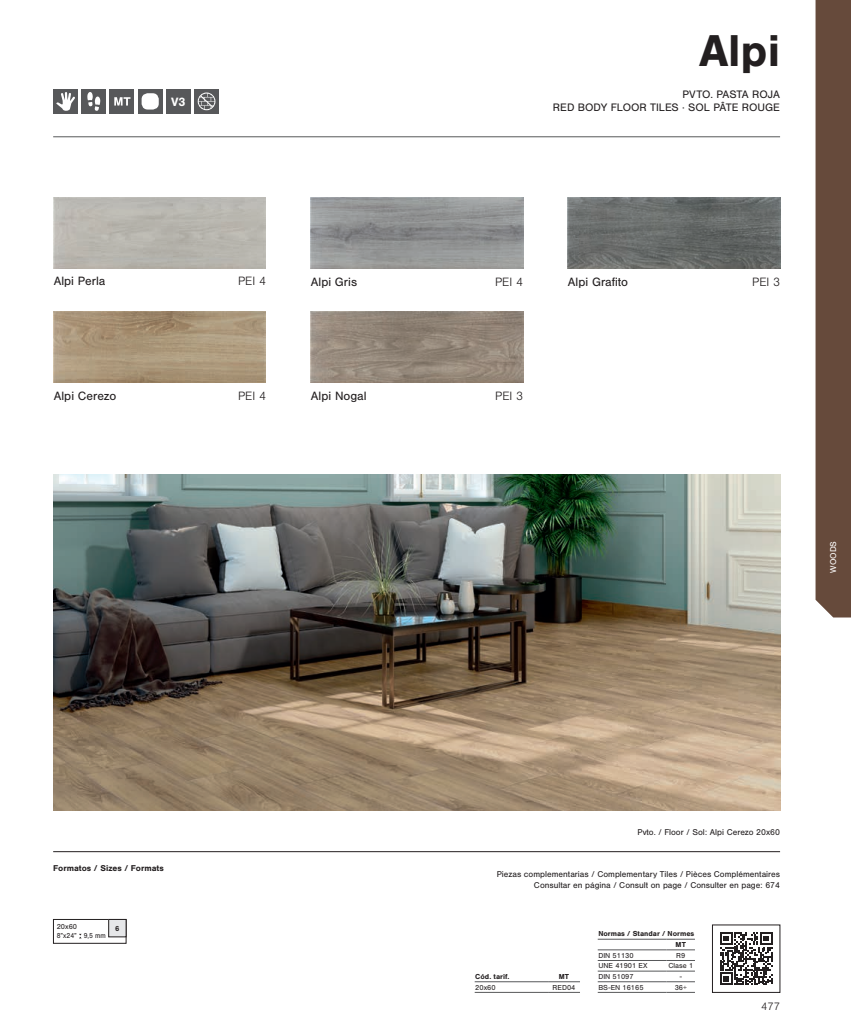
<style>
.page{position:relative;width:851px;height:1028px;background:#fff}
.page>*{position:absolute;margin:0;border:0;box-sizing:border-box;transform-origin:0 0}
.WOODS_MADERAS_DERECHA{font:700 46.25px "Nimbus San";color:#231f20}
.MODELO_Y_COLOR_PIEZA{font:12.5px "Nimbus San";color:#231f20}
.MODELO_Y_COLOR_PIEZA-2{font:300 12.5px "Nimbus San";color:#231f20}
.t1{font:700 12.5px "Nimbus San";color:#fff}
.DESCRIPCION_FAMILIA{font:11.25px "Nimbus San";color:#231f20}
.t2{font:300 11.25px "Nimbus San";color:#231f20}
.NOTA_PIEZAS_COMPLEMENTARIAS{font:8.75px "Nimbus San";color:#231f20}
.DESCRIPCION_AMBIENTE{font:8.75px "Nimbus San";color:#231f20}
.NOTA_FORMATO_SIZES_FORMATS{font:700 8.75px "Nimbus San";color:#231f20}
.t3{font:8.75px "Nimbus San";color:#fff}
.TABLA_PACKING{font:7.5px/9px "Nimbus San";color:#231f20}
.TABLA_PACKING-2{font:700 7.5px "Nimbus San";color:#231f20}
.NºCARAS{font:700 7.5px "Nimbus San";color:#231f20}
</style>
<div class="page">
<hr style="left:53px;top:136px;width:727px;height:1px;background:#57585a">
<div style="left:53px;top:89px;width:25px;height:25px;background:#57585a"></div>
<svg style="left:56px;top:92px;width:19px;height:19px"></svg>
<div style="left:81px;top:89px;width:25px;height:25px;background:#57585a"></div>
<svg style="left:87px;top:92px;width:13px;height:19px"></svg>
<div style="left:110px;top:89px;width:24px;height:25px;background:#57585a"></div>
<svg style="left:114px;top:97px;width:16px;height:9px"></svg>
<div style="left:138px;top:89px;width:24px;height:25px;background:#57585a"></div>
<div style="left:142px;top:93px;width:17px;height:16px;background:#fff;border-radius:6px"></div>
<div style="left:166px;top:89px;width:25px;height:25px;background:#57585a"></div>
<div style="left:194px;top:89px;width:25px;height:25px;background:#57585a"></div>
<svg style="left:198px;top:92px;width:17px;height:18px"></svg>
<img style="left:53px;top:197px;width:213px;height:71px">
<img style="left:310px;top:197px;width:213px;height:71px">
<img style="left:567px;top:197px;width:213px;height:71px">
<img style="left:310px;top:312px;width:213px;height:71px">
<img style="left:53px;top:312px;width:213px;height:71px">
<img style="left:53px;top:474px;width:727px;height:337px">
<div style="left:53px;top:919px;width:73px;height:24px;border:1px solid #231f20"></div>
<div style="left:109px;top:919px;width:17px;height:17px;background:#e6e7e9"></div>
<div style="left:108px;top:919px;width:18px;height:18px;border:1px solid #231f20"></div>
<hr style="left:474px;top:981px;width:74px;height:1px;background:#57585a">
<hr style="left:474px;top:992px;width:74px;height:1px;background:#57585a">
<hr style="left:548px;top:981px;width:32px;height:1px;background:#57585a">
<hr style="left:548px;top:992px;width:32px;height:1px;background:#57585a">
<hr style="left:597px;top:939px;width:69px;height:1px;background:#57585a">
<svg style="left:666px;top:939px;width:28px;height:1px"></svg>
<hr style="left:597px;top:949px;width:69px;height:1px;background:#57585a">
<svg style="left:666px;top:949px;width:28px;height:1px"></svg>
<hr style="left:597px;top:960px;width:69px;height:1px;background:#57585a">
<svg style="left:666px;top:960px;width:28px;height:1px"></svg>
<hr style="left:597px;top:970px;width:69px;height:1px;background:#57585a">
<svg style="left:666px;top:970px;width:28px;height:1px"></svg>
<hr style="left:597px;top:981px;width:69px;height:1px;background:#57585a">
<svg style="left:666px;top:981px;width:28px;height:1px"></svg>
<hr style="left:597px;top:992px;width:69px;height:1px;background:#57585a">
<svg style="left:666px;top:992px;width:28px;height:1px"></svg>
<svg style="left:720px;top:932px;width:52px;height:53px"></svg>
<hr style="left:53px;top:851px;width:727px;height:1px;background:#231f20">
<svg style="left:815px;top:0;width:35px;height:617px;background:#72594b"></svg>
<p class="t1" style="left:171px;top:94px;width:16px">V3</p>
<p class="WOODS_MADERAS_DERECHA" style="left:699px;top:25px;width:82px">Alpi</p>
<p class="DESCRIPCION_FAMILIA" style="left:682px;top:88px;width:99px">PVTO. PASTA ROJA</p>
<p class="DESCRIPCION_FAMILIA" style="left:553px;top:101px;width:228px">RED BODY FLOOR TILES · SOL PÂTE ROUGE</p>
<p class="MODELO_Y_COLOR_PIEZA" style="left:54px;top:274px;width:53px">Alpi Perla</p>
<p class="MODELO_Y_COLOR_PIEZA-2" style="left:238px;top:275px;width:29px">PEI 4</p>
<p class="MODELO_Y_COLOR_PIEZA" style="left:311px;top:274px;width:48px">Alpi Gris</p>
<p class="MODELO_Y_COLOR_PIEZA-2" style="left:495px;top:275px;width:29px">PEI 4</p>
<p class="MODELO_Y_COLOR_PIEZA" style="left:568px;top:274px;width:62px">Alpi Grafito</p>
<p class="MODELO_Y_COLOR_PIEZA-2" style="left:752px;top:275px;width:29px">PEI 3</p>
<p class="MODELO_Y_COLOR_PIEZA" style="left:54px;top:389px;width:64px">Alpi Cerezo</p>
<p class="MODELO_Y_COLOR_PIEZA-2" style="left:238px;top:389px;width:29px">PEI 4</p>
<p class="MODELO_Y_COLOR_PIEZA" style="left:311px;top:389px;width:57px">Alpi Nogal</p>
<p class="MODELO_Y_COLOR_PIEZA-2" style="left:495px;top:389px;width:29px">PEI 3</p>
<p class="t3" style="left:828px;top:573px;width:33px;rotate:-90deg">WOODS</p>
<p class="NOTA_FORMATO_SIZES_FORMATS" style="left:53px;top:863px;width:112px">Formatos / Sizes / Formats</p>
<p class="TABLA_PACKING" style="left:57px;top:922px;width:51px">20x60<br>8”x24” 9,5 mm</p>
<p class="NºCARAS" style="left:115px;top:924px;width:6px">6</p>
<p class="DESCRIPCION_AMBIENTE" style="left:637px;top:827px;width:144px">Pvto. / Floor / Sol: Alpi Cerezo 20x60</p>
<p class="NOTA_PIEZAS_COMPLEMENTARIAS" style="left:496px;top:869px;width:285px">Piezas complementarias / Complementary Tiles / Pièces Complémentaires</p>
<p class="NOTA_PIEZAS_COMPLEMENTARIAS" style="left:534px;top:880px;width:247px">Consultar en página / Consult on page / Consulter en page: 674</p>
<p class="TABLA_PACKING-2" style="left:475px;top:972px;width:36px">Cód. tarif.</p>
<p class="TABLA_PACKING-2" style="left:559px;top:972px;width:12px">MT</p>
<p class="TABLA_PACKING" style="left:475px;top:982px;width:22px">20x60</p>
<p class="TABLA_PACKING" style="left:552px;top:982px;width:24px">RED04</p>
<p class="TABLA_PACKING-2" style="left:598px;top:929px;width:97px">Normas / Standar / Normes</p>
<p class="TABLA_PACKING-2" style="left:675px;top:940px;width:12px">MT</p>
<p class="TABLA_PACKING" style="left:598px;top:950px;width:37px">DIN 51130</p>
<p class="TABLA_PACKING" style="left:676px;top:950px;width:10px">R9</p>
<p class="TABLA_PACKING" style="left:598px;top:961px;width:51px">UNE 41901 EX</p>
<p class="TABLA_PACKING" style="left:668px;top:961px;width:26px">Clase 1</p>
<p class="TABLA_PACKING" style="left:598px;top:972px;width:37px">DIN 51097</p>
<p class="TABLA_PACKING" style="left:679px;top:972px;width:4px">-</p>
<p class="TABLA_PACKING" style="left:598px;top:982px;width:47px">BS-EN 16165</p>
<p class="TABLA_PACKING" style="left:674px;top:982px;width:14px">36+</p>
<p class="t2" style="left:761px;top:1000px;width:20px">477</p>
</div>
